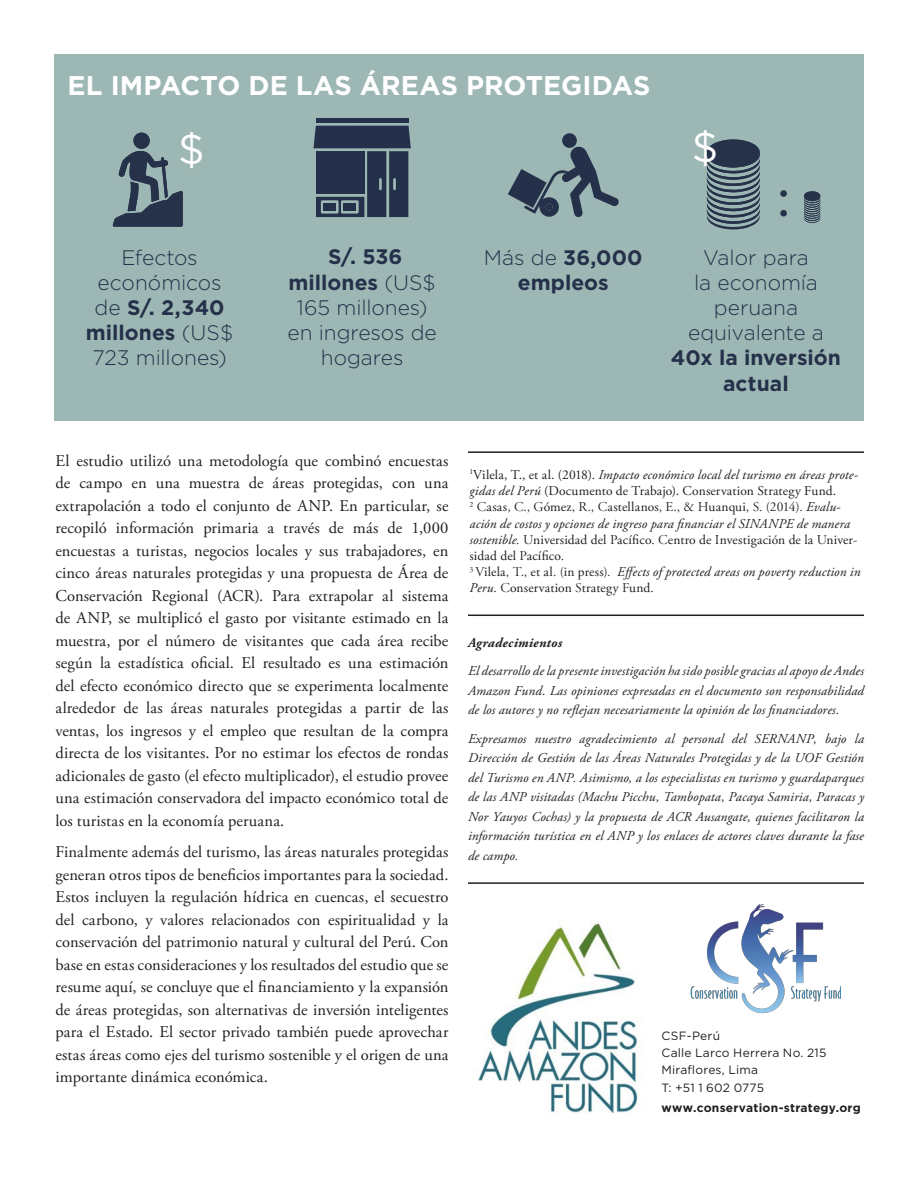
<style>
.page{position:relative;width:918px;height:1188px;background:#fff}
.page>*{position:absolute;margin:0;border:0;box-sizing:border-box;transform-origin:0 0}
.t1{font:42px "Gotham";color:#fff}
.t2{font:700 27px "Gotham";color:#fff}
.t3{font:300 21px/25.2px "Gotham";letter-spacing:-.005em;color:#25314a;text-align:center}
.t4{font:700 21px/25.2px "Gotham";letter-spacing:.005em;color:#25314a;text-align:center}
.t5{font:16.5px/22.5px "Adobe Garamond Pro";letter-spacing:.005em;color:#231f20;text-align:justify}
.t6{font:italic 13.5px/19.5px "Adobe Garamond Pro";letter-spacing:.01em;color:#231f20;text-align:justify}
.t7{font:13.5px/16.2px "Adobe Garamond Pro";letter-spacing:.01em;color:#231f20}
.t8{font:italic 700 13.5px "Adobe Garamond Pro";letter-spacing:.02em;color:#231f20}
.t9{font:12px "Gotham";letter-spacing:.015em;color:#231f20}
.t10{font:700 12px "Gotham";letter-spacing:.02em;color:#231f20}
.s1{font-weight:700}
.s2{font-weight:300}
.s3{font-style:italic}
</style>
<div class="page">
<div style="left:54px;top:54px;width:810px;height:366px;background:#9db7b4"></div>
<div style="left:316px;top:118px;width:92px;height:5px;background:#25314a"></div>
<svg style="left:314px;top:126px;width:97px;height:91px;background:#38465a"></svg>
<img style="left:690px;top:904px;width:150px;height:110px">
<img style="left:478px;top:922px;width:161px;height:191px">
<svg style="left:508px;top:169px;width:39px;height:39px"></svg>
<div style="left:562px;top:133px;width:15px;height:15px;background:#25314a;border-radius:50%"></div>
<svg style="left:524px;top:146px;width:95px;height:71px"></svg>
<svg style="left:112px;top:133px;width:71px;height:94px"></svg>
<div style="left:133px;top:133px;width:17px;height:16px;background:#26324a;border-radius:50%"></div>
<svg style="left:707px;top:139px;width:53px;height:91px"></svg>
<svg style="left:804px;top:191px;width:16px;height:32px"></svg>
<div style="left:780px;top:190px;width:7px;height:7px;background:#26324a;border-radius:50%"></div>
<div style="left:780px;top:210px;width:7px;height:7px;background:#26324a;border-radius:50%"></div>
<hr style="left:468px;top:451px;width:396px;height:2px;background:#231f20">
<hr style="left:468px;top:615px;width:396px;height:1px;background:#231f20">
<hr style="left:468px;top:882px;width:396px;height:2px;background:#231f20">
<p class="t2" style="left:68px;top:70px;width:584px">EL IMPACTO DE LAS ÁREAS PROTEGIDAS</p>
<p class="t1" style="left:178px;top:126px;width:28px">$</p>
<p class="t1" style="left:692px;top:124px;width:28px">$</p>
<p class="t3" style="left:86px;top:244px;width:149px">Efectos económicos de <span class="s1">S/. 2,340 millones</span> (US$<br>723 millones)</p>
<p class="t3" style="left:287px;top:244px;width:151px"><span class="s1">S/. 536 millones</span> (US$<br>165 millones) en ingresos de hogares</p>
<p class="t4" style="left:484px;top:244px;width:160px"><span class="s2">Más de</span> 36,000 empleos</p>
<p class="t3" style="left:671px;top:244px;width:172px">Valor para<br>la economía peruana equivalente a<br><span class="s1">40x la inversión actual</span></p>
<p class="t5" style="left:56px;top:450px;width:395px">El estudio utilizó una metodología que combinó encuestas de campo en una muestra de áreas protegidas, con una extrapolación a todo el conjunto de ANP. En particular, se recopiló información primaria a través de más de 1,000 encuestas a turistas, negocios locales y sus trabajadores, en cinco áreas naturales protegidas y una propuesta de Área de Conservación Regional (ACR). Para extrapolar al sistema de ANP, se multiplicó el gasto por visitante estimado en la muestra, por el número de visitantes que cada área recibe según la estadística oficial. El resultado es una estimación del efecto económico directo que se experimenta localmente alrededor de las áreas naturales protegidas a partir de las ventas, los ingresos y el empleo que resultan de la compra directa de los visitantes. Por no estimar los efectos de rondas adicionales de gasto (el efecto multiplicador), el estudio provee una estimación conservadora del impacto económico total de los turistas en la economía peruana.</p>
<p class="t5" style="left:56px;top:841px;width:395px">Finalmente además del turismo, las áreas naturales protegidas generan otros tipos de beneficios importantes para la sociedad.<br>Estos incluyen la regulación hídrica en cuencas, el secuestro del carbono, y valores relacionados con espiritualidad y la conservación del patrimonio natural y cultural del Perú. Con base en estas consideraciones y los resultados del estudio que se resume aquí, se concluye que el financiamiento y la expansión de áreas protegidas, son alternativas de inversión inteligentes para el Estado. El sector privado también puede aprovechar estas áreas como ejes del turismo sostenible y el origen de una importante dinámica económica.</p>
<p class="t7" style="left:470px;top:467px;width:390px"><sup>1</sup>Vilela, T., et al. (2018). <span class="s3">Impacto económico local del turismo en áreas prote&shy;gidas del Perú</span> (Documento de Trabajo). Conservation Strategy Fund.</p>
<p class="t7" style="left:470px;top:499px;width:389px"><sup>2</sup> Casas, C., Gómez, R., Castellanos, E., &amp; Huanqui, S. (2014). <span class="s3">Evalu&shy;ación de costos y opciones de ingreso para financiar el SINANPE de manera sostenible.</span> Universidad del Pacífico. Centro de Investigación de la Univer&shy;sidad del Pacífico.</p>
<p class="t7" style="left:470px;top:564px;width:392px"><sup>3</sup> Vilela, T., et al. (in press). <span class="s3">Effects of protected areas on poverty reduction in<br>Peru</span>. Conservation Strategy Fund.</p>
<p class="t8" style="left:468px;top:635px;width:96px">Agradecimientos</p>
<p class="t6" style="left:468px;top:662px;width:398px">El desarrollo de la presente investigación ha sido posible gracias al apoyo de Andes Amazon Fund. Las opiniones expresadas en el documento son responsabilidad de los autores y no reflejan necesariamente la opinión de los financiadores.</p>
<p class="t6" style="left:468px;top:729px;width:398px">Expresamos nuestro agradecimiento al personal del SERNANP, bajo la Dirección de Gestión de las Áreas Naturales Protegidas y de la UOF Gestión del Turismo en ANP. Asimismo, a los especialistas en turismo y guardaparques de las ANP visitadas (Machu Picchu, Tambopata, Pacaya Samiria, Paracas y Nor Yauyos Cochas) y la propuesta de ACR Ausangate, quienes facilitaron la información turística en el ANP y los enlaces de actores claves durante la fase de campo.</p>
<p class="t9" style="left:662px;top:1029px;width:60px">CSF-Perú</p>
<p class="t9" style="left:662px;top:1046px;width:167px">Calle Larco Herrera No. 215</p>
<p class="t9" style="left:662px;top:1064px;width:98px">Miraflores, Lima</p>
<p class="t9" style="left:662px;top:1081px;width:104px">T: +51 1 602 0775</p>
<p class="t10" style="left:662px;top:1101px;width:201px">www.conservation-strategy.org</p>
</div>
